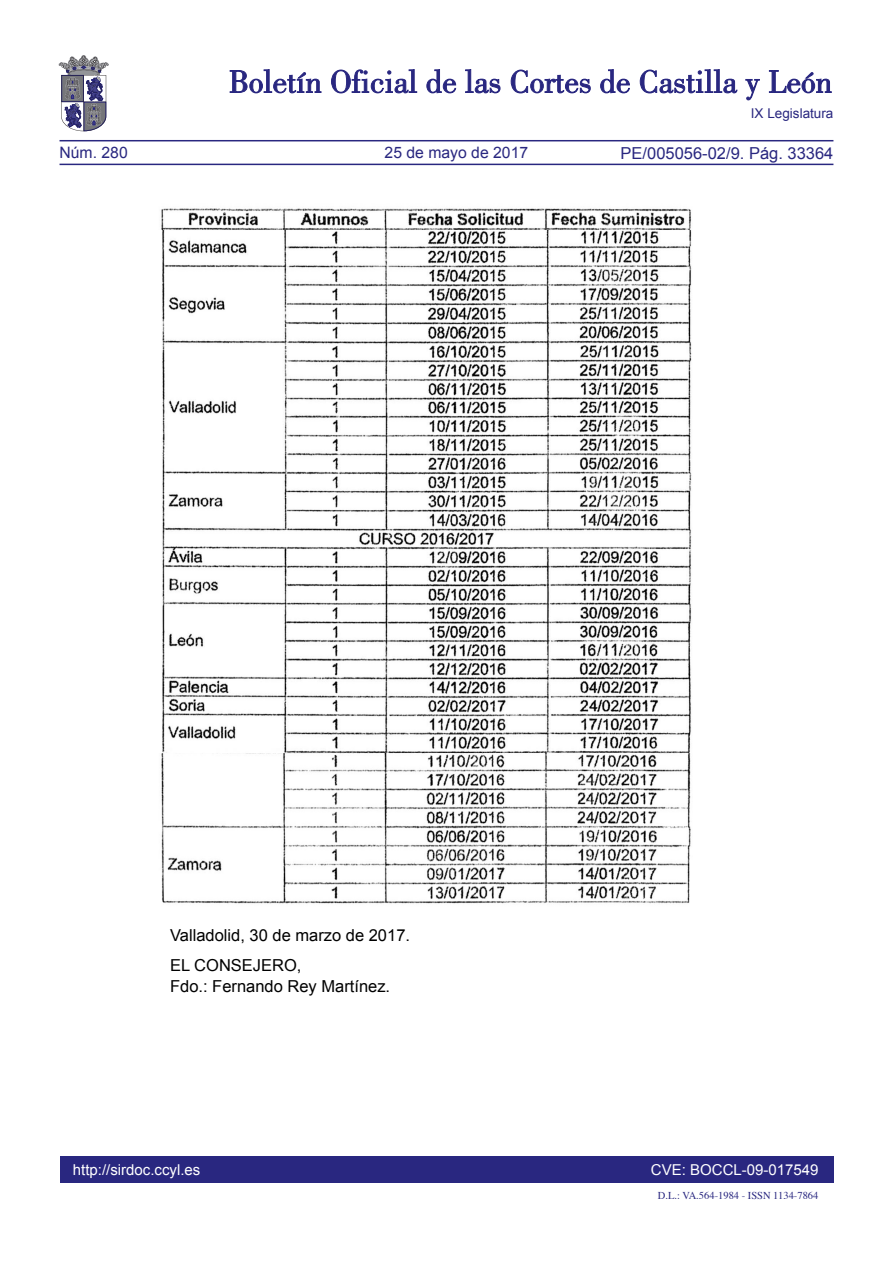
<style>
.page{position:relative;width:893px;height:1263px;background:#fff}
.page>*{position:absolute;margin:0;border:0;box-sizing:border-box;transform-origin:0 0}
.firma{font:16.5px/21px "Arial";color:#000}
.valladolid{font:16.5px "Arial";color:#000}
.t1{font:16.5px "Arial";color:#292780}
.t2{font:15.75px "Arial";color:#292780}
.t3{font:15px "Arial";color:#fff}
.t4{font:13.5px "Arial";color:#292780}
.t5{font:10.5px "Times";color:#292780}
</style>
<div class="page">
<div style="left:60px;top:1157px;width:773px;height:26px;background:#292780"></div>
<hr style="left:60px;top:164px;width:773px;height:1px;background:#292780">
<hr style="left:60px;top:140px;width:773px;height:1px;background:#292780">
<svg style="left:230px;top:69px;width:91px;height:24px"></svg>
<svg style="left:331px;top:69px;width:86px;height:24px"></svg>
<svg style="left:426px;top:69px;width:30px;height:24px"></svg>
<svg style="left:465px;top:69px;width:35px;height:24px"></svg>
<svg style="left:511px;top:70px;width:80px;height:23px"></svg>
<svg style="left:600px;top:69px;width:30px;height:24px"></svg>
<svg style="left:640px;top:69px;width:97px;height:24px"></svg>
<svg style="left:745px;top:79px;width:15px;height:21px"></svg>
<svg style="left:769px;top:70px;width:62px;height:23px"></svg>
<svg style="left:59px;top:55px;width:49px;height:76px"></svg>
<img style="left:161px;top:229px;width:531px;height:524px">
<img style="left:161px;top:753px;width:530px;height:151px">
<img style="left:161px;top:208px;width:530px;height:21px">
<p class="t2" style="left:60px;top:142px;width:70px">Núm. 280</p>
<p class="t2" style="left:385px;top:142px;width:145px">25 de mayo de 2017</p>
<p class="t4" style="left:751px;top:105px;width:84px">IX Legislatura</p>
<p class="t1" style="left:621px;top:142px;width:214px">PE/005056-02/9. Pág. 33364</p>
<p class="valladolid" style="left:170px;top:924px;width:241px">Valladolid, 30 de marzo de 2017.</p>
<p class="firma" style="left:170px;top:954px;width:222px">EL CONSEJERO,<br>Fdo.: Fernando Rey Martínez.</p>
<p class="t3" style="left:73px;top:1159px;width:129px">http://sirdoc.ccyl.es</p>
<p class="t3" style="left:651px;top:1159px;width:169px">CVE: BOCCL-09-017549</p>
<p class="t5" style="left:658px;top:1185px;width:162px">D.L.: VA.564-1984 - ISSN 1134-7864</p>
</div>
